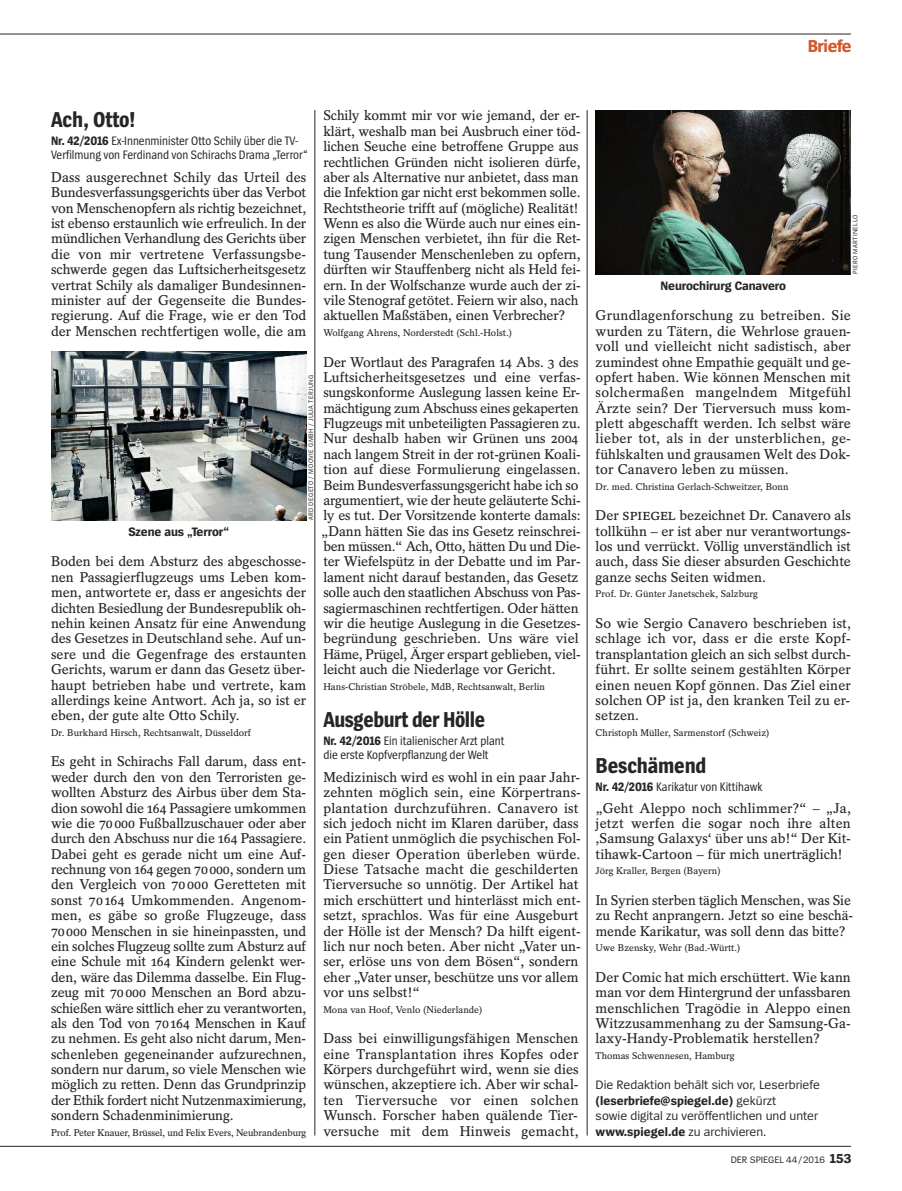
<style>
.page{position:relative;width:902px;height:1191px;background:#fff}
.page>*{position:absolute;margin:0;border:0;box-sizing:border-box;transform-origin:0 0}
.t1{font:700 22.5px "Spiegel Sans Cd";letter-spacing:-.015em;color:#272627}
.t2{font:700 18px "Spiegel Sans";letter-spacing:-.025em;color:#d3592c}
.t3{font:600 14.1px/15.5px "Spiegel Serif";letter-spacing:-.01em;color:#272627;text-align:justify}
.t4{font:12.75px/14.2px "Spiegel Sans Cd";color:#272627}
.t5{font:12.75px/15.3px "Spiegel Sans";color:#272627}
.t6{font:700 12.75px "Spiegel Sans";letter-spacing:-.01em;color:#272627}
.t7{font:600 9.75px "Spiegel Serif";color:#272627}
.t8{font:9.75px "Spiegel Sans";letter-spacing:-.005em;color:#272627}
.t9{font:6.75px "Spiegel Sans";letter-spacing:.05em;color:#272627}
.s1{font-weight:700}
.s2{font-size:15.75px}
.s3{font-weight:700;font-size:13.5px}
</style>
<div class="page">
<hr style="left:0;top:1146px;width:850px;height:1px;background:#272627">
<hr style="left:314px;top:110px;width:1px;height:1025px;background:#272627">
<hr style="left:587px;top:110px;width:1px;height:1025px;background:#272627">
<hr style="left:0;top:34px;width:850px;height:1px;background:#272627">
<img style="left:595px;top:110px;width:255px;height:164px">
<svg style="left:51px;top:351px;width:255px;height:169px;background:#828888"></svg>
<p class="t2" style="left:807px;top:39px;width:45px">Briefe</p>
<h1 class="t1" style="left:51px;top:111px;width:86px">Ach, Otto!</h1>
<p class="t4" style="left:51px;top:135px;width:258px"><span class="s1">Nr. 42/2016</span> Ex-Innenminister Otto Schily über die TV-<br>Verfilmung von Ferdinand von Schirachs Drama „Terror“</p>
<p class="t3" style="left:51px;top:171px;width:257px">Dass ausgerechnet Schily das Urteil des Bundesverfassungsgerichts über das Verbot von Menschenopfern als richtig bezeichnet, ist ebenso erstaunlich wie erfreulich. In der mündlichen Verhandlung des Gerichts über die von mir vertretene Verfassungsbe&shy;schwerde gegen das Luftsicherheitsgesetz vertrat Schily als damaliger Bundesinnen&shy;minister auf der Gegenseite die Bundes&shy;regierung. Auf die Frage, wie er den Tod der Menschen rechtfertigen wolle, die am</p>
<p class="t6" style="left:128px;top:527px;width:102px">Szene aus „Terror“</p>
<p class="t9" style="left:308px;top:520px;width:147px;rotate:-90deg">ARD DEGETO / MOOVIE GMBH / JULIA TERJUNG</p>
<p class="t3" style="left:51px;top:555px;width:257px">Boden bei dem Absturz des abgeschosse&shy;nen Passagierflugzeugs ums Leben kom&shy;men, antwortete er, dass er angesichts der dichten Besiedlung der Bundesrepublik oh&shy;nehin keinen Ansatz für eine Anwendung des Gesetzes in Deutschland sehe. Auf un&shy;sere und die Gegenfrage des erstaunten Gerichts, warum er dann das Gesetz über&shy;haupt betrieben habe und vertrete, kam allerdings keine Antwort. Ach ja, so ist er eben, der gute alte Otto Schily.</p>
<p class="t7" style="left:51px;top:729px;width:202px">Dr. Burkhard Hirsch, Rechtsanwalt, Düsseldorf</p>
<p class="t3" style="left:51px;top:755px;width:257px">Es geht in Schirachs Fall darum, dass ent&shy;weder durch den von den Terroristen ge&shy;wollten Absturz des Airbus über dem Sta&shy;dion sowohl die 164 Passagiere umkommen wie die 70000 Fußballzuschauer oder aber durch den Abschuss nur die 164 Passagiere.<br>Dabei geht es gerade nicht um eine Auf&shy;rechnung von 164 gegen 70000, sondern um den Vergleich von 70000 Geretteten mit sonst 70164 Umkommenden. Angenom&shy;men, es gäbe so große Flugzeuge, dass 70000 Menschen in sie hineinpassten, und ein solches Flugzeug sollte zum Absturz auf eine Schule mit 164 Kindern gelenkt wer&shy;den, wäre das Dilemma dasselbe. Ein Flug&shy;zeug mit 70000 Menschen an Bord abzu&shy;schießen wäre sittlich eher zu verantworten, als den Tod von 70164 Menschen in Kauf zu nehmen. Es geht also nicht darum, Men&shy;schenleben gegeneinander aufzurechnen, sondern nur darum, so viele Menschen wie möglich zu retten. Denn das Grundprinzip der Ethik fordert nicht Nutzenmaximierung, sondern Schadenminimierung.</p>
<p class="t7" style="left:51px;top:1128px;width:257px">Prof. Peter Knauer, Brüssel, und Felix Evers, Neubrandenburg</p>
<p class="t3" style="left:323px;top:109px;width:259px;text-align:left">Schily kommt mir vor wie jemand, der er&shy;klärt, weshalb man bei Ausbruch einer töd&shy;lichen Seuche eine betroffene Gruppe aus rechtlichen Gründen nicht isolieren dürfe, aber als Alternative nur anbietet, dass man die Infektion gar nicht erst bekommen solle.<br>Rechtstheorie trifft auf (mögliche) Realität!<br>Wenn es also die Würde auch nur eines ein&shy;zigen Menschen verbietet, ihn für die Ret&shy;tung Tausender Menschenleben zu opfern, dürften wir Stauffenberg nicht als Held fei&shy;ern. In der Wolfschanze wurde auch der zi&shy;vile Stenograf getötet. Feiern wir also, nach aktuellen Maßstäben, einen Verbrecher?</p>
<p class="t7" style="left:323px;top:329px;width:190px">Wolfgang Ahrens, Norderstedt (Schl.-Holst.)</p>
<p class="t3" style="left:321px;top:355px;width:261px;text-align:left">Der Wortlaut des Paragrafen 14 Abs. 3 des Luftsicherheitsgesetzes und eine verfas&shy;sungskonforme Auslegung lassen keine Er&shy;mächtigung zum Abschuss eines gekaperten Flugzeugs mit unbeteiligten Passagieren zu.<br>Nur deshalb haben wir Grünen uns 2004 nach langem Streit in der rot-grünen Koali&shy;tion auf diese Formulierung eingelassen.<br>Beim Bundesverfassungsgericht habe ich so argumentiert, wie der heute geläuterte Schi&shy;ly es tut. Der Vorsitzende konterte damals: „Dann hätten Sie das ins Gesetz reinschrei&shy;ben müssen.“ Ach, Otto, hätten Du und Die&shy;ter Wiefelspütz in der Debatte und im Par&shy;lament nicht darauf bestanden, das Gesetz solle auch den staatlichen Abschuss von Pas&shy;sagiermaschinen rechtfertigen. Oder hätten wir die heutige Auslegung in die Gesetzes&shy;begründung geschrieben. Uns wäre viel Häme, Prügel, Ärger erspart geblieben, viel&shy;leicht auch die Niederlage vor Gericht.</p>
<p class="t7" style="left:323px;top:682px;width:223px">Hans-Christian Ströbele, MdB, Rechtsanwalt, Berlin</p>
<h1 class="t1" style="left:323px;top:711px;width:163px">Ausgeburt der Hölle</h1>
<p class="t4" style="left:323px;top:734px;width:182px"><span class="s1">Nr. 42/2016</span> Ein italienischer Arzt plant die erste Kopfverpflanzung der Welt</p>
<p class="t3" style="left:323px;top:771px;width:259px;text-align:left">Medizinisch wird es wohl in ein paar Jahr&shy;zehnten möglich sein, eine Körpertrans&shy;plantation durchzuführen. Canavero ist sich jedoch nicht im Klaren darüber, dass ein Patient unmöglich die psychischen Fol&shy;gen dieser Operation überleben würde.<br>Diese Tatsache macht die geschilderten Tierversuche so unnötig. Der Artikel hat mich erschüttert und hinterlässt mich ent&shy;setzt, sprachlos. Was für eine Ausgeburt der Hölle ist der Mensch? Da hilft eigent&shy;lich nur noch beten. Aber nicht „Vater un&shy;ser, erlöse uns von dem Bösen“, sondern eher „Vater unser, beschütze uns vor allem vor uns selbst!“</p>
<p class="t7" style="left:323px;top:1005px;width:160px">Mona van Hoof, Venlo (Niederlande)</p>
<p class="t3" style="left:323px;top:1032px;width:257px">Dass bei einwilligungsfähigen Menschen eine Transplantation ihres Kopfes oder Körpers durchgeführt wird, wenn sie dies wünschen, akzeptiere ich. Aber wir schal&shy;ten Tierversuche vor einen solchen Wunsch. Forscher haben quälende Tier&shy;versuche mit dem Hinweis gemacht,</p>
<p class="t6" style="left:660px;top:281px;width:127px">Neurochirurg Canavero</p>
<p class="t9" style="left:852px;top:274px;width:61px;rotate:-90deg">PIERO MARTINELLO</p>
<p class="t3" style="left:595px;top:309px;width:257px">Grundlagenforschung zu betreiben. Sie wurden zu Tätern, die Wehrlose grauen&shy;voll und vielleicht nicht sadistisch, aber zumindest ohne Empathie gequält und ge&shy;opfert haben. Wie können Menschen mit solchermaßen mangelndem Mitgefühl Ärzte sein? Der Tierversuch muss kom&shy;plett abgeschafft werden. Ich selbst wäre lieber tot, als in der unsterblichen, ge&shy;fühlskalten und grausamen Welt des Dok&shy;tor Canavero leben zu müssen.</p>
<p class="t7" style="left:595px;top:483px;width:194px">Dr. med. Christina Gerlach-Schweitzer, Bonn</p>
<p class="t3" style="left:595px;top:509px;width:257px">Der <span class="s2">SPIEGEL</span> bezeichnet Dr. Canavero als tollkühn – er ist aber nur verantwortungs&shy;los und verrückt. Völlig unverständlich ist auch, dass Sie dieser absurden Geschichte ganze sechs Seiten widmen.</p>
<p class="t7" style="left:595px;top:590px;width:164px">Prof. Dr. Günter Janetschek, Salzburg</p>
<p class="t3" style="left:595px;top:617px;width:257px">So wie Sergio Canavero beschrieben ist, schlage ich vor, dass er die erste Kopf&shy;transplantation gleich an sich selbst durch&shy;führt. Er sollte seinem gestählten Körper einen neuen Kopf gönnen. Das Ziel einer solchen OP ist ja, den kranken Teil zu er&shy;setzen.</p>
<p class="t7" style="left:595px;top:729px;width:175px">Christoph Müller, Sarmenstorf (Schweiz)</p>
<h1 class="t1" style="left:595px;top:757px;width:112px">Beschämend</h1>
<p class="t4" style="left:595px;top:780px;width:168px"><span class="s1">Nr. 42/2016</span> Karikatur von Kittihawk</p>
<p class="t3" style="left:595px;top:801px;width:257px">„Geht Aleppo noch schlimmer?“ – „Ja, jetzt werfen die sogar noch ihre alten ,Samsung Galaxys‘ über uns ab!“ Der Kit&shy;tihawk-Cartoon – für mich unerträglich!</p>
<p class="t7" style="left:595px;top:867px;width:126px">Jörg Kraller, Bergen (Bayern)</p>
<p class="t3" style="left:595px;top:893px;width:259px;text-align:left">In Syrien sterben täglich Menschen, was Sie zu Recht anprangern. Jetzt so eine beschä&shy;mende Karikatur, was soll denn das bitte?</p>
<p class="t7" style="left:595px;top:944px;width:146px">Uwe Bzensky, Wehr (Bad.-Württ.)</p>
<p class="t3" style="left:595px;top:970px;width:257px">Der Comic hat mich erschüttert. Wie kann man vor dem Hintergrund der unfassbaren menschlichen Tragödie in Aleppo einen Witzzusammenhang zu der Samsung-Ga&shy;laxy-Handy-Problematik herstellen?</p>
<p class="t7" style="left:595px;top:1051px;width:140px">Thomas Schwennesen, Hamburg</p>
<p class="t5" style="left:595px;top:1078px;width:226px">Die Redaktion behält sich vor, Leserbriefe <span class="s1">(leserbriefe@spiegel.de)</span> gekürzt<br>sowie digital zu veröffentlichen und unter <span class="s1">www.spiegel.de</span> zu archivieren.</p>
<p class="t8" style="left:730px;top:1156px;width:122px">DER SPIEGEL 44/2016 <span class="s3">153</span></p>
</div>
